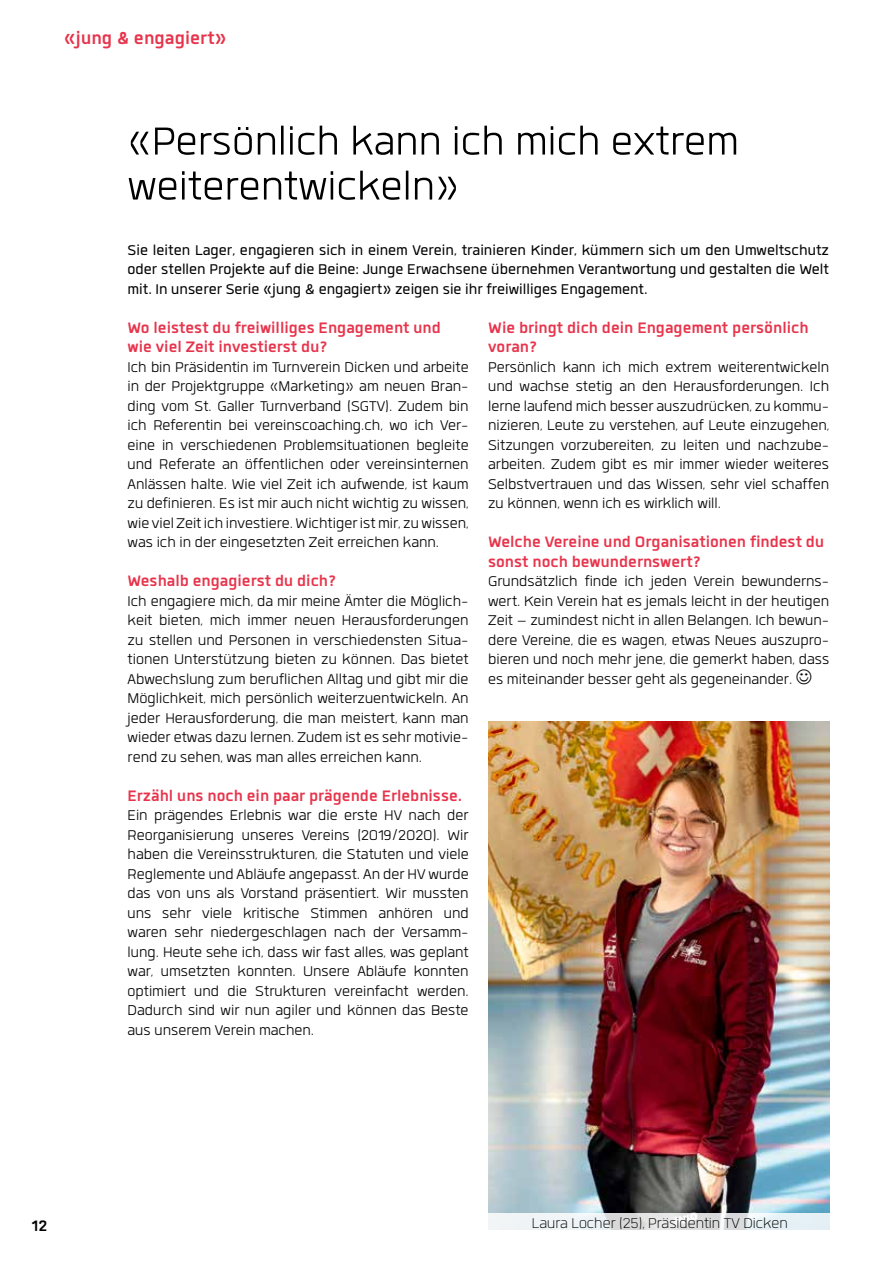
<style>
.page{position:relative;width:893px;height:1263px;background:#fff}
.page>*{position:absolute;margin:0;border:0;box-sizing:border-box;transform-origin:0 0}
.t1{font:300 54px/45px "Quan";color:#000}
.t2{font:700 24px "Quan";color:#e7344c}
.t3{font:700 21px/19.5px "Quan";color:#e7344c}
.t4{font:700 21px "Quan";color:#000}
.t5{font:300 19.5px/19.5px "Quan";color:#000;text-align:justify}
.t6{font:19.5px/19.5px "Quan";color:#000;text-align:justify}
.t7{font:300 19.5px "Quan";color:#000}
</style>
<div class="page">
<img style="left:488px;top:721px;width:341px;height:493px">
<svg style="left:488px;top:1214px;width:342px;height:16px"></svg>
<p class="t2" style="left:64px;top:26px;width:165px">«jung &amp; engagiert»</p>
<h1 class="t1" style="left:128px;top:118px;width:613px">«Persönlich kann ich mich extrem weiterentwickeln»</h1>
<p class="t6" style="left:128px;top:240px;width:703px">Sie leiten Lager, engagieren sich in einem Verein, trainieren Kinder, kümmern sich um den Umweltschutz oder stellen Projekte auf die Beine: Junge Erwachsene übernehmen Verantwortung und gestalten die Welt mit. In unserer Serie «jung &amp; engagiert» zeigen sie ihr freiwilliges Engagement.</p>
<p class="t3" style="left:128px;top:317px;width:315px">Wo leistest du freiwilliges Engagement und wie viel Zeit investierst du?</p>
<p class="t5" style="left:128px;top:357px;width:343px">Ich bin Präsidentin im Turnverein Dicken und arbeite in der Projektgruppe «Marketing» am neuen Bran&shy;ding vom St. Galler Turnverband (SGTV). Zudem bin ich Referentin bei vereinscoaching.ch, wo ich Ver&shy;eine in verschiedenen Problemsituationen begleite und Referate an öffentlichen oder vereinsinternen Anlässen halte. Wie viel Zeit ich aufwende, ist kaum zu definieren. Es ist mir auch nicht wichtig zu wissen, wie viel Zeit ich investiere. Wichtiger ist mir, zu wissen, was ich in der eingesetzten Zeit erreichen kann.</p>
<p class="t3" style="left:128px;top:571px;width:210px">Weshalb engagierst du dich?</p>
<p class="t5" style="left:128px;top:591px;width:343px">Ich engagiere mich, da mir meine Ämter die Möglich&shy;keit bieten, mich immer neuen Herausforderungen zu stellen und Personen in verschiedensten Situa&shy;tionen Unterstützung bieten zu können. Das bietet Abwechslung zum beruflichen Alltag und gibt mir die Möglichkeit, mich persönlich weiterzuentwickeln. An jeder Herausforderung, die man meistert, kann man wieder etwas dazu lernen. Zudem ist es sehr motivie&shy;rend zu sehen, was man alles erreichen kann.</p>
<p class="t3" style="left:128px;top:785px;width:336px">Erzähl uns noch ein paar prägende Erlebnisse.</p>
<p class="t5" style="left:128px;top:805px;width:343px">Ein prägendes Erlebnis war die erste HV nach der Reorganisierung unseres Vereins (2019/2020). Wir haben die Vereinsstrukturen, die Statuten und viele Reglemente und Abläufe angepasst. An der HV wurde das von uns als Vorstand präsentiert. Wir mussten uns sehr viele kritische Stimmen anhören und waren sehr niedergeschlagen nach der Versamm&shy;lung. Heute sehe ich, dass wir fast alles, was geplant war, umsetzten konnten. Unsere Abläufe konnten optimiert und die Strukturen vereinfacht werden.<br>Dadurch sind wir nun agiler und können das Beste aus unserem Verein machen.</p>
<p class="t3" style="left:488px;top:317px;width:322px">Wie bringt dich dein Engagement persönlich voran?</p>
<p class="t5" style="left:488px;top:357px;width:343px">Persönlich kann ich mich extrem weiterentwickeln und wachse stetig an den Herausforderungen. Ich lerne laufend mich besser auszudrücken, zu kommu&shy;nizieren, Leute zu verstehen, auf Leute einzugehen, Sitzungen vorzubereiten, zu leiten und nachzube&shy;arbeiten. Zudem gibt es mir immer wieder weiteres Selbstvertrauen und das Wissen, sehr viel schaffen zu können, wenn ich es wirklich will.</p>
<p class="t3" style="left:488px;top:532px;width:337px">Welche Vereine und Organisationen findest du sonst noch bewundernswert?</p>
<p class="t5" style="left:488px;top:571px;width:343px">Grundsätzlich finde ich jeden Verein bewunderns&shy;wert. Kein Verein hat es jemals leicht in der heutigen Zeit – zumindest nicht in allen Belangen. Ich bewun&shy;dere Vereine, die es wagen, etwas Neues auszupro&shy;bieren und noch mehr jene, die gemerkt haben, dass es miteinander besser geht als gegeneinander.</p>
<p class="t4" style="left:32px;top:1216px;width:17px">12</p>
<p class="t7" style="left:532px;top:1215px;width:257px">Laura Locher (25), Präsidentin TV Dicken</p>
</div>
